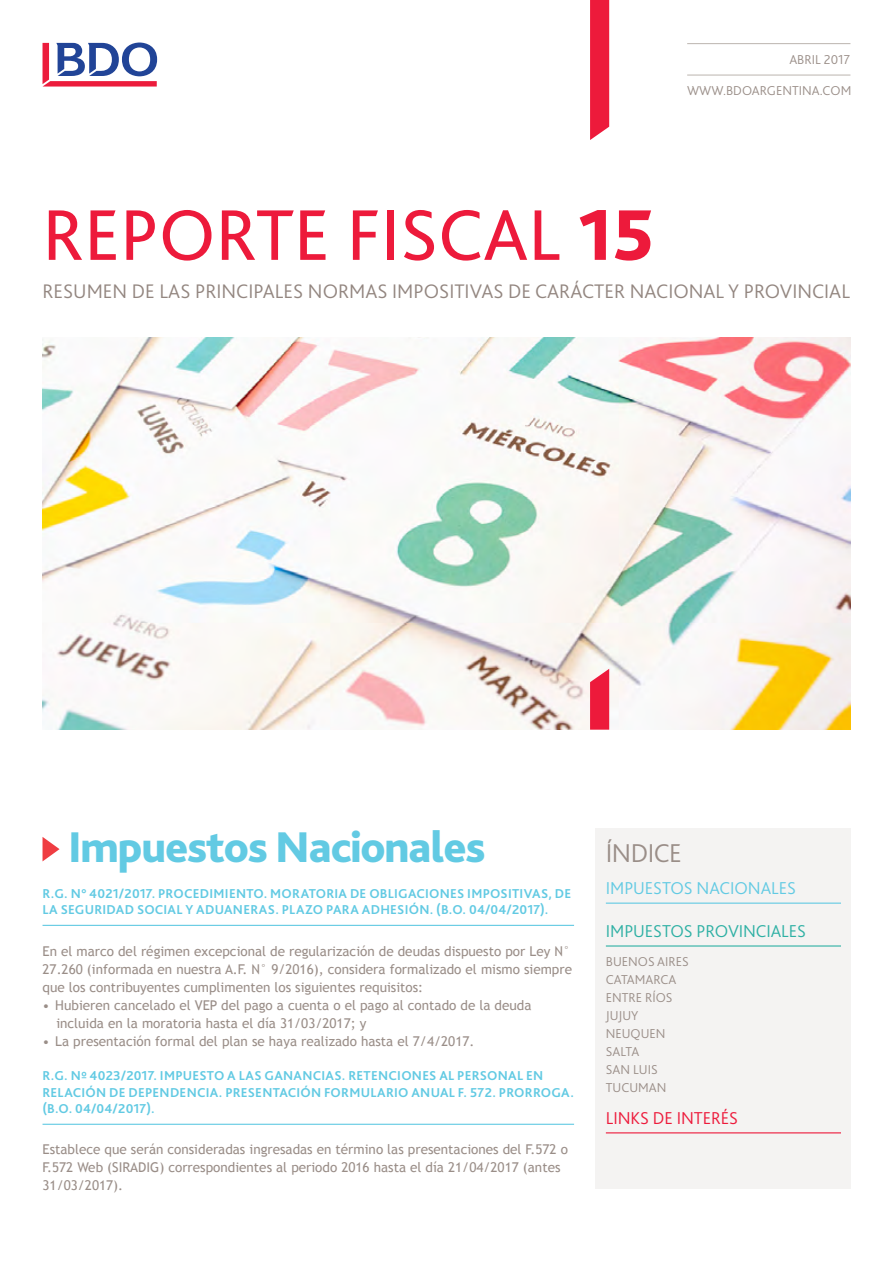
<style>
.page{position:relative;width:893px;height:1263px;background:#fff}
.page>*{position:absolute;margin:0;border:0;box-sizing:border-box;transform-origin:0 0}
.Masthead_heading{font:75px "Bliss Pro";color:#ed1a3b}
.Article_heading{font:800 45px "Bliss Pro";letter-spacing:-.025em;color:#62cae3}
.Titulo_Indice{font:300 27px "Bliss Pro";letter-spacing:-.02em;color:#9a8e88}
.t1{font:300 20.55px "Bliss Pro";color:#938680}
.Subtitulo_indice{font:300 18px "Bliss Pro";letter-spacing:-.005em;color:#2eb0a4}
.Subtitulo_indice-2{font:300 18px "Bliss Pro";letter-spacing:-.005em;color:#62cae3}
.Subtitulo_indice-3{font:300 18px "Bliss Pro";letter-spacing:-.005em;color:#ed1a3b}
.Texto_Comun{font:13.5px/18px "Trebuchet MS";color:#9a8e88}
.Bajada_Subtitulo{font:700 13.5px/16.5px "Bliss Pro";letter-spacing:.02em;color:#62cae3}
.Texto_Indice{font:300 13.5px "Bliss Pro";color:#9a8e88}
.s1{font-weight:800}
</style>
<div class="page">
<svg style="left:43px;top:43px;width:114px;height:44px"></svg>
<img style="left:43px;top:337px;width:807px;height:393px">
<svg style="left:590px;top:669px;width:19px;height:61px"></svg>
<div style="left:595px;top:828px;width:255px;height:360px;background:#f4f3f2"></div>
<hr style="left:606px;top:902px;width:235px;height:2px;background:#62cae3">
<hr style="left:606px;top:945px;width:235px;height:1px;background:#2eb0a4">
<hr style="left:606px;top:1132px;width:235px;height:1px;background:#ed1a3b">
<svg style="left:590px;top:0;width:19px;height:140px"></svg>
<svg style="left:43px;top:837px;width:17px;height:24px"></svg>
<hr style="left:687px;top:43px;width:163px;height:1px;background:#bbb4af">
<hr style="left:687px;top:75px;width:163px;height:1px;background:#bbb4af">
<hr style="left:43px;top:925px;width:531px;height:1px;background:#62cae3">
<hr style="left:43px;top:1124px;width:531px;height:1px;background:#62cae3">
<p class="Texto_Indice" style="left:789px;top:51px;width:62px">ABRIL 2017</p>
<p class="Texto_Indice" style="left:687px;top:82px;width:166px">WWW.BDOARGENTINA.COM</p>
<p class="Masthead_heading" style="left:43px;top:188px;width:613px">REPORTE FISCAL <span class="s1">15</span></p>
<h3 class="t1" style="left:43px;top:278px;width:809px">RESUMEN DE LAS PRINCIPALES NORMAS IMPOSITIVAS DE CARÁCTER NACIONAL Y PROVINCIAL</h3>
<p class="Article_heading" style="left:68px;top:819px;width:419px">Impuestos Nacionales</p>
<p class="Bajada_Subtitulo" style="left:43px;top:884px;width:530px">R.G. N° 4021/2017. PROCEDIMIENTO. MORATORIA DE OBLIGACIONES IMPOSITIVAS, DE<br>LA SEGURIDAD SOCIAL Y ADUANERAS. PLAZO PARA ADHESIÓN. (B.O. 04/04/2017).</p>
<p class="Texto_Comun" style="left:43px;top:942px;width:531px">En el marco del régimen excepcional de regularización de deudas dispuesto por Ley N°<br>27.260 (informada en nuestra A.F. N° 9/2016), considera formalizado el mismo siempre que los contribuyentes cumplimenten los siguientes requisitos:</p>
<p class="Texto_Comun" style="left:56px;top:996px;width:477px;text-indent:-14px">• Hubieren cancelado el VEP del pago a cuenta o el pago al contado de la deuda incluida en la moratoria hasta el día 31/03/2017; y</p>
<p class="Texto_Comun" style="left:43px;top:1032px;width:433px">• La presentación formal del plan se haya realizado hasta el 7/4/2017.</p>
<p class="Bajada_Subtitulo" style="left:43px;top:1067px;width:533px">R.G. Nº 4023/2017. IMPUESTO A LAS GANANCIAS. RETENCIONES AL PERSONAL EN<br>RELACIÓN DE DEPENDENCIA. PRESENTACIÓN FORMULARIO ANUAL F. 572. PRORROGA. (B.O. 04/04/2017).</p>
<p class="Texto_Comun" style="left:43px;top:1141px;width:527px">Establece que serán consideradas ingresadas en término las presentaciones del F.572 o<br>F.572 Web (SIRADIG) correspondientes al periodo 2016 hasta el día 21/04/2017 (antes<br>31/03/2017).</p>
<p class="Titulo_Indice" style="left:606px;top:836px;width:77px">ÍNDICE</p>
<p class="Subtitulo_indice-2" style="left:606px;top:877px;width:192px">IMPUESTOS NACIONALES</p>
<p class="Subtitulo_indice" style="left:606px;top:920px;width:202px">IMPUESTOS PROVINCIALES</p>
<p class="Texto_Indice" style="left:606px;top:953px;width:84px">BUENOS AIRES</p>
<p class="Texto_Indice" style="left:606px;top:971px;width:72px">CATAMARCA</p>
<p class="Texto_Indice" style="left:606px;top:989px;width:68px">ENTRE RÍOS</p>
<p class="Texto_Indice" style="left:606px;top:1007px;width:34px">JUJUY</p>
<p class="Texto_Indice" style="left:606px;top:1025px;width:61px">NEUQUEN</p>
<p class="Texto_Indice" style="left:606px;top:1043px;width:35px">SALTA</p>
<p class="Texto_Indice" style="left:606px;top:1061px;width:53px">SAN LUIS</p>
<p class="Texto_Indice" style="left:606px;top:1079px;width:62px">TUCUMAN</p>
<p class="Subtitulo_indice-3" style="left:606px;top:1107px;width:134px">LINKS DE INTERÉS</p>
</div>
